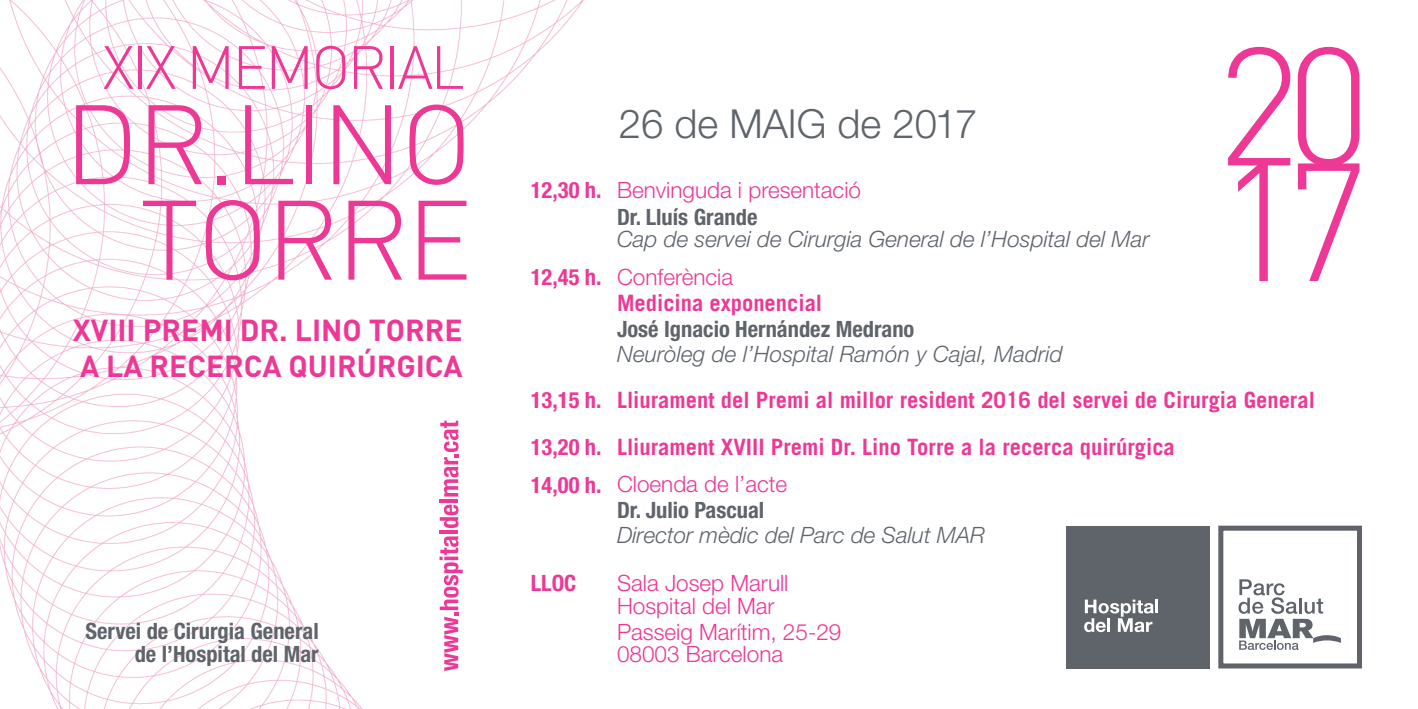
<style>
.page{position:relative;width:1418px;height:709px;background:#fff}
.page>*{position:absolute;margin:0;border:0;box-sizing:border-box;transform-origin:0 0}
.t1{font:300 60px "DIN";letter-spacing:-.05em;color:#ed3896}
.t2{font:300 40px "Helvetica Neue LT Std";color:#5f646b}
.t3{font:700 30px/36px "DIN";color:#ed3896}
.t4{font:700 22.5px/46.2px "Trade Gothic";color:#ed3896}
.t5{font:italic 300 22.5px "Helvetica Neue LT Std";color:#5f646b}
.t6{font:300 22.5px/22.5px "Helvetica Neue LT Std";color:#ed3896}
.t7{font:700 condensed 22.5px/22.5px "Helvetica Neue LT Std";color:#5f646b;text-align:right}
.t8{font:700 condensed 22.5px "Helvetica Neue LT Std";color:#ed3896}
</style>
<div class="page">
<img style="left:0;top:0;width:584px;height:709px">
<div style="left:1066px;top:525px;width:144px;height:143px;background:#5f646b"></div>
<hr style="left:1155px;top:599px;width:3px;height:14px;background:#fff">
<svg style="left:1084px;top:599px;width:69px;height:33px"></svg>
<div style="left:1218px;top:525px;width:143px;height:143px;background:#fff;border:5px solid #5f646b"></div>
<svg style="left:1238px;top:579px;width:102px;height:71px"></svg>
<svg style="left:76px;top:105px;width:54px;height:79px"></svg>
<svg style="left:148px;top:105px;width:54px;height:79px"></svg>
<div style="left:217px;top:176px;width:8px;height:8px;background:#ed3896"></div>
<svg style="left:245px;top:105px;width:48px;height:79px"></svg>
<div style="left:306px;top:105px;width:6px;height:79px;background:#ed3896"></div>
<svg style="left:333px;top:105px;width:58px;height:79px"></svg>
<svg style="left:409px;top:105px;width:54px;height:80px"></svg>
<svg style="left:143px;top:201px;width:53px;height:79px"></svg>
<svg style="left:206px;top:200px;width:54px;height:80px"></svg>
<svg style="left:278px;top:201px;width:54px;height:79px"></svg>
<svg style="left:348px;top:201px;width:54px;height:79px"></svg>
<svg style="left:418px;top:201px;width:48px;height:79px"></svg>
<svg style="left:439px;top:536px;width:23px;height:135px"></svg>
<hr style="left:440px;top:530px;width:18px;height:4px;background:#ed3896">
<svg style="left:440px;top:504px;width:18px;height:24px"></svg>
<hr style="left:440px;top:499px;width:18px;height:3px;background:#ed3896">
<svg style="left:440px;top:420px;width:18px;height:76px"></svg>
<svg style="left:1297px;top:47px;width:62px;height:234px"></svg>
<svg style="left:1228px;top:47px;width:62px;height:234px"></svg>
<h1 class="t1" style="left:102px;top:30px;width:364px">XIX MEMORIAL</h1>
<h3 class="t3" style="left:73px;top:310px;width:391px">XVIII PREMI DR. LINO TORRE<br>A LA RECERCA QUIRÚRGICA</h3>
<p class="t7" style="left:85px;top:620px;width:235px">Servei de Cirurgia General de l’Hospital del Mar</p>
<h2 class="t2" style="left:619px;top:99px;width:360px">26 de MAIG de 2017</h2>
<p class="t8" style="left:531px;top:177px;width:72px">12,30 h.</p>
<p class="t8" style="left:531px;top:263px;width:72px">12,45 h.</p>
<p class="t8" style="left:531px;top:387px;width:72px">13,15 h.</p>
<p class="t8" style="left:531px;top:433px;width:72px">13,20 h.</p>
<p class="t8" style="left:531px;top:471px;width:72px">14,00 h.</p>
<p class="t8" style="left:531px;top:569px;width:47px">LLOC</p>
<p class="t6" style="left:617px;top:178px;width:245px">Benvinguda i presentació</p>
<p class="t7" style="left:617px;top:205px;width:142px">Dr. Lluís Grande</p>
<p class="t5" style="left:617px;top:226px;width:534px">Cap de servei de Cirurgia General de l’Hospital del Mar</p>
<p class="t6" style="left:617px;top:265px;width:117px">Conferència</p>
<p class="t4" style="left:617px;top:279px;width:207px">Medicina exponencial</p>
<p class="t7" style="left:617px;top:317px;width:299px">José Ignacio Hernández Medrano</p>
<p class="t5" style="left:617px;top:341px;width:447px">Neuròleg de l’Hospital Ramón y Cajal, Madrid</p>
<p class="t4" style="left:617px;top:377px;width:699px">Lliurament del Premi al millor resident 2016 del servei de Cirurgia General<br>Lliurament XVIII Premi Dr. Lino Torre a la recerca quirúrgica</p>
<p class="t6" style="left:617px;top:472px;width:172px">Cloenda de l’acte</p>
<p class="t7" style="left:617px;top:499px;width:149px">Dr. Julio Pascual</p>
<p class="t5" style="left:617px;top:522px;width:369px">Director mèdic del Parc de Salut MAR</p>
<p class="t6" style="left:617px;top:571px;width:173px">Sala Josep Marull<br>Hospital del Mar</p>
<p class="t6" style="left:617px;top:620px;width:226px">Passeig Marítim, 25-29<br>08003 Barcelona</p>
</div>
